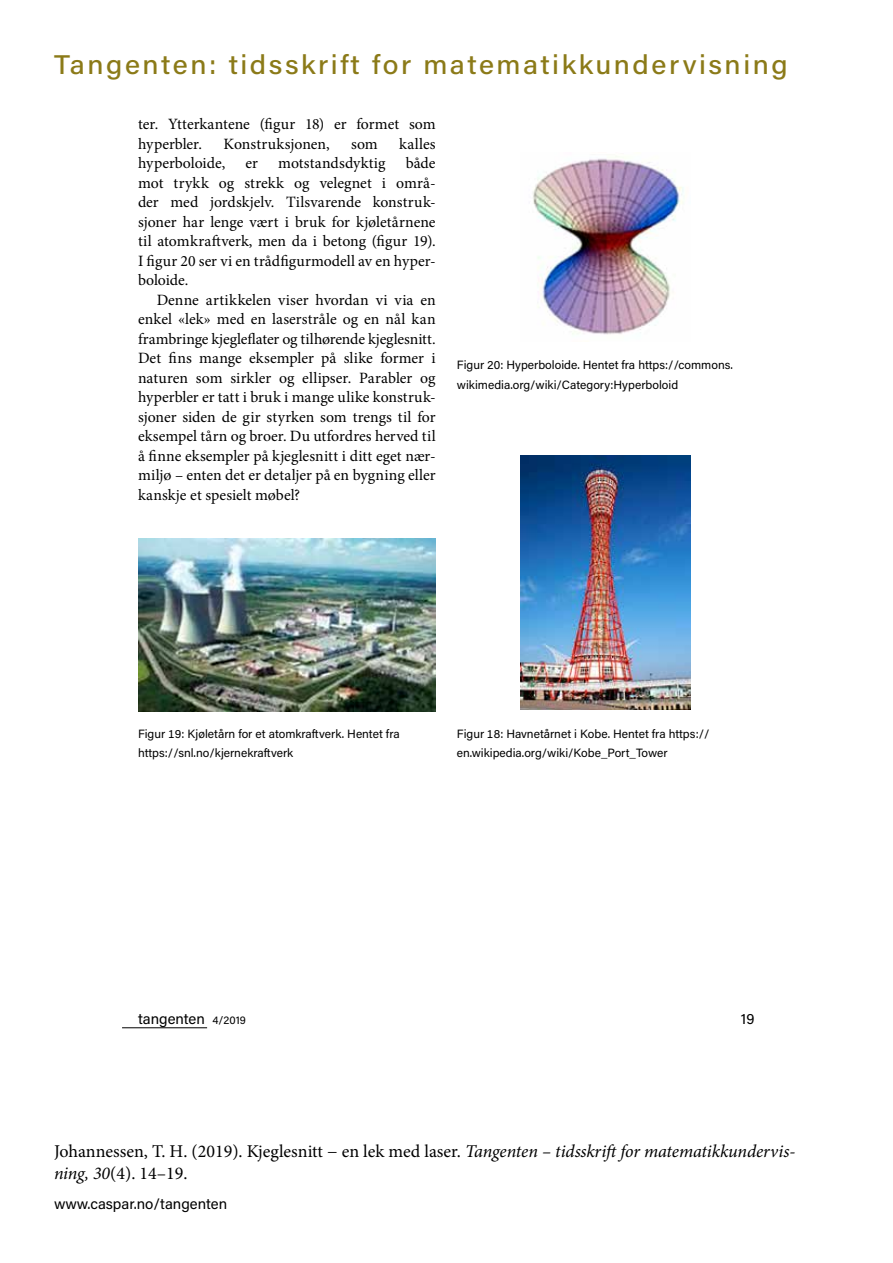
<style>
.page{position:relative;width:893px;height:1263px;background:#fff}
.page>*{position:absolute;margin:0;border:0;box-sizing:border-box;transform-origin:0 0}
.t1{font:500 27px "Acumin Pro";letter-spacing:.09em;color:#8b7a18;scale:1.05 1}
.t2{font:18px/21.6px "Minion Pro";color:#000}
.t3{font:15.75px/19.5px "Minion Pro";color:#000;text-align:justify}
.t4{font:15px "Acumin Pro";color:#000}
.t5{font:12px/19.5px "Acumin Pro";color:#000}
.s1{font-size:11.25px}
.s2{font-style:italic}
</style>
<div class="page">
<hr style="left:122px;top:1027px;width:85px;height:1px;background:#000">
<img style="left:138px;top:538px;width:298px;height:173px">
<img style="left:533px;top:156px;width:151px;height:179px">
<img style="left:521px;top:455px;width:170px;height:255px">
<h1 class="t1" style="left:54px;top:46px;width:700px">Tangenten: tidsskrift for matematikkundervisning</h1>
<p class="t3" style="left:138px;top:115px;width:299px">ter. Ytterkantene (figur 18) er formet som hyperbler.</p>
<p class="t3" style="left:224px;top:134px;width:108px">Konstruksjonen,</p>
<p class="t3" style="left:351px;top:134px;width:28px">som</p>
<p class="t3" style="left:399px;top:134px;width:38px">kalles</p>
<p class="t3" style="left:138px;top:154px;width:89px">hyperboloide,</p>
<p class="t3" style="left:246px;top:154px;width:14px">er</p>
<p class="t3" style="left:278px;top:154px;width:109px">motstandsdyktig</p>
<p class="t3" style="left:138px;top:154px;width:299px;text-indent:268px">både mot trykk og strekk og velegnet i områ&shy;der med jordskjelv. Tilsvarende konstruk&shy;sjoner har lenge vært i bruk for kjøletårnene til atomkraftverk, men da i betong (figur 19).<br>I figur 20 ser vi en trådfigurmodell av en hyper&shy;boloide.</p>
<p class="t3" style="left:138px;top:290px;width:299px;text-indent:19px">Denne artikkelen viser hvordan vi via en enkel «lek» med en laserstråle og en nål kan frambringe kjegleflater og tilhørende kjeglesnitt.<br>Det fins mange eksempler på slike former i naturen som sirkler og ellipser. Parabler og hyperbler er tatt i bruk i mange ulike konstruk&shy;sjoner siden de gir styrken som trengs til for eksempel tårn og broer. Du utfordres herved til å finne eksempler på kjeglesnitt i ditt eget nær&shy;miljø – enten det er detaljer på en bygning eller kanskje et spesielt møbel?</p>
<p class="t5" style="left:457px;top:355px;width:278px">Figur 20: Hyperboloide. Hentet fra https://commons. wikimedia.org/wiki/Category:Hyperboloid</p>
<p class="t5" style="left:138px;top:723px;width:263px">Figur 19: Kjøletårn for et atomkraftverk. Hentet fra https://snl.no/kjernekraftverk</p>
<p class="t5" style="left:457px;top:723px;width:254px">Figur 18: Havnetårnet i Kobe. Hentet fra https:// en.wikipedia.org/wiki/Kobe_Port_Tower</p>
<p class="t4" style="left:138px;top:1008px;width:110px">tangenten <span class="s1">4/2019</span></p>
<p class="t4" style="left:741px;top:1008px;width:15px">19</p>
<p class="t2" style="left:54px;top:1140px;width:743px">Johannessen, T. H. (2019). Kjeglesnitt − en lek med laser. <span class="s2">Tangenten – tidsskrift for matematikkundervis&shy;ning, 30</span>(4). 14–19.</p>
<p class="t4" style="left:54px;top:1193px;width:175px">www.caspar.no/tangenten</p>
</div>
